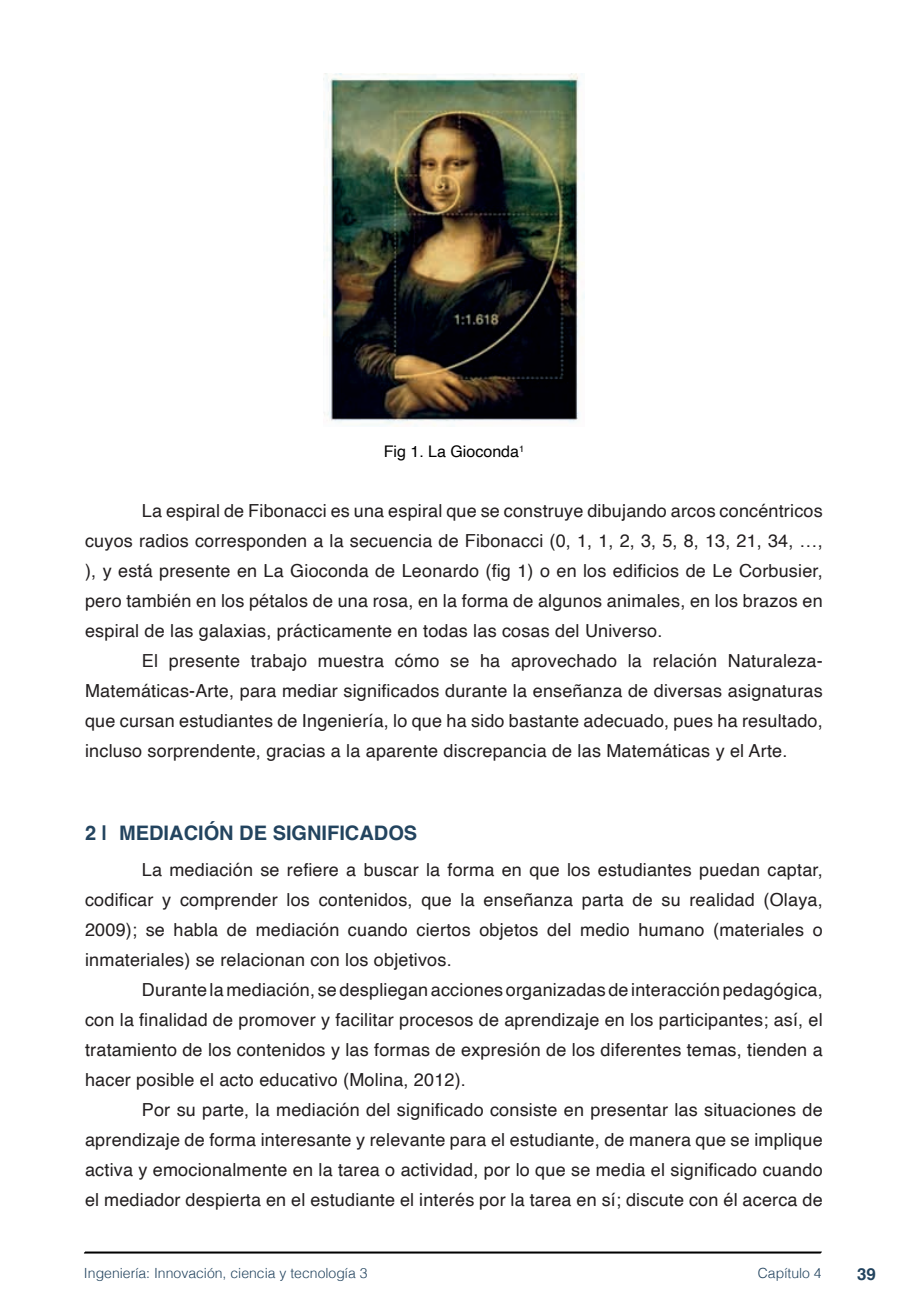
<style>
.page{position:relative;width:908px;height:1304px;background:#fff}
.page>*{position:absolute;margin:0;border:0;box-sizing:border-box;transform-origin:0 0}
.t1{font:700 20px "Helvetica";color:#23445f}
.t2{font:18px/30px "Helvetica";letter-spacing:.01em;color:#231f20;text-align:justify}
.t3{font:700 16.8px "Helvetica";color:#23445f}
.t4{font:16px "Helvetica";color:#000}
.t5{font:300 14px "Helvetica";color:#23445f}
</style>
<div class="page">
<svg style="left:84px;top:1251px;width:737px;height:3px;background:#515151"></svg>
<img style="left:323px;top:74px;width:261px;height:353px">
<p class="t4" style="left:383px;top:439px;width:142px">Fig 1. La Gioconda<sup>1</sup></p>
<p class="t2" style="left:85px;top:497px;width:738px;text-indent:57px">La espiral de Fibonacci es una espiral que se construye dibujando arcos concéntricos cuyos radios corresponden a la secuencia de Fibonacci (0, 1, 1, 2, 3, 5, 8, 13, 21, 34, …, ), y está presente en La Gioconda de Leonardo (fig 1) o en los edificios de Le Corbusier, pero también en los pétalos de una rosa, en la forma de algunos animales, en los brazos en espiral de las galaxias, prácticamente en todas las cosas del Universo.</p>
<p class="t2" style="left:85px;top:647px;width:738px;text-indent:57px">El presente trabajo muestra cómo se ha aprovechado la relación Naturaleza-Matemáticas-Arte, para mediar significados durante la enseñanza de diversas asignaturas que cursan estudiantes de Ingeniería, lo que ha sido bastante adecuado, pues ha resultado, incluso sorprendente, gracias a la aparente discrepancia de las Matemáticas y el Arte.</p>
<p class="t1" style="left:85px;top:821px;width:333px">2 | MEDIACIÓN DE SIGNIFICADOS</p>
<p class="t2" style="left:85px;top:855px;width:738px;text-indent:57px">La mediación se refiere a buscar la forma en que los estudiantes puedan captar, codificar y comprender los contenidos, que la enseñanza parta de su realidad (Olaya, 2009); se habla de mediación cuando ciertos objetos del medio humano (materiales o inmateriales) se relacionan con los objetivos.</p>
<p class="t2" style="left:85px;top:975px;width:738px;text-indent:57px">Durante la mediación, se despliegan acciones organizadas de interacción pedagógica, con la finalidad de promover y facilitar procesos de aprendizaje en los participantes; así, el tratamiento de los contenidos y las formas de expresión de los diferentes temas, tienden a hacer posible el acto educativo (Molina, 2012).</p>
<p class="t2" style="left:85px;top:1095px;width:738px;text-indent:57px">Por su parte, la mediación del significado consiste en presentar las situaciones de aprendizaje de forma interesante y relevante para el estudiante, de manera que se implique activa y emocionalmente en la tarea o actividad, por lo que se media el significado cuando el mediador despierta en el estudiante el interés por la tarea en sí; discute con él acerca de</p>
<p class="t5" style="left:84px;top:1261px;width:285px">Ingeniería: Innovación, ciencia y tecnología 3</p>
<p class="t5" style="left:757px;top:1261px;width:65px">Capítulo 4</p>
<p class="t3" style="left:856px;top:1264px;width:20px">39</p>
</div>
